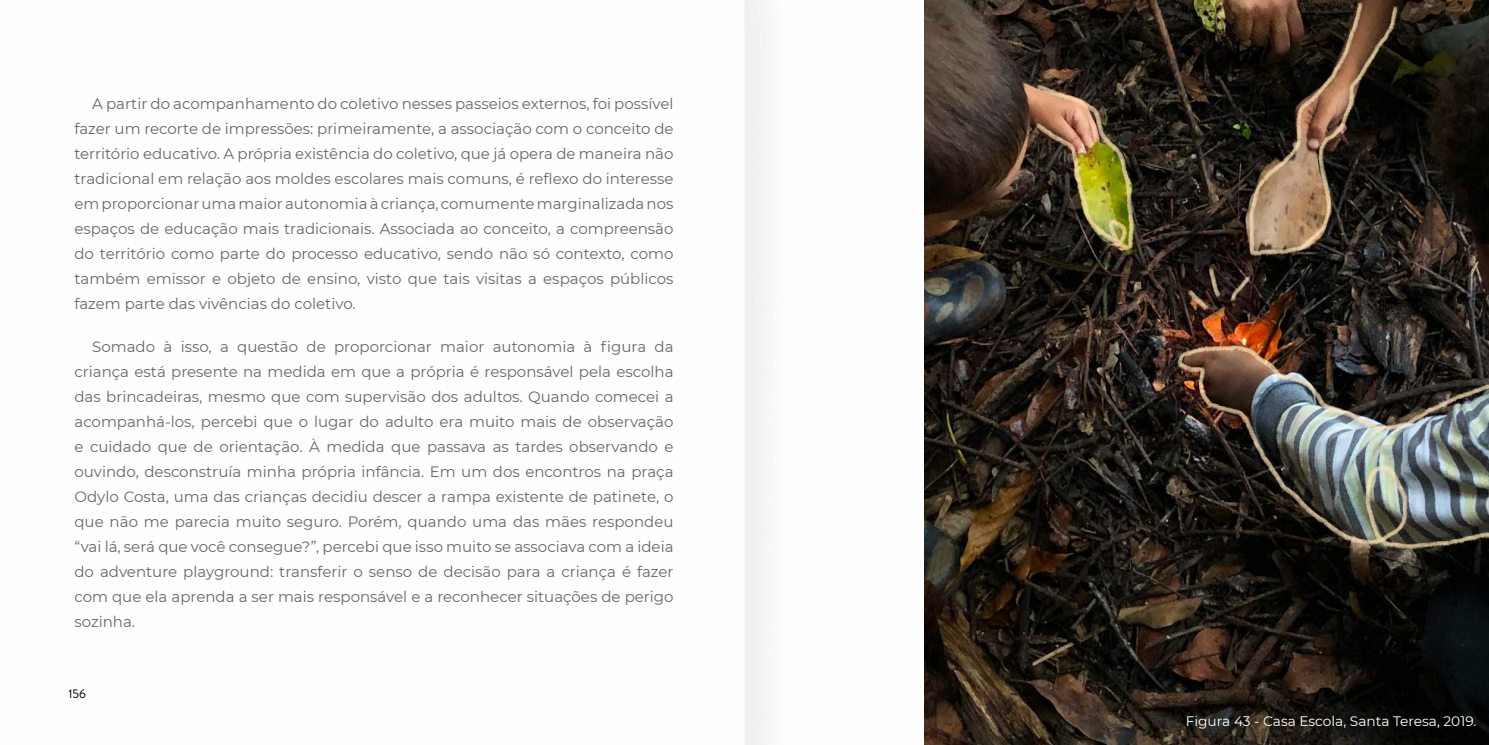
<style>
.page{position:relative;width:1489px;height:745px;background:#fff}
.page>*{position:absolute;margin:0;border:0;box-sizing:border-box;transform-origin:0 0}
.t1{font:15px/25px "Montserrat";color:#666766;text-align:justify}
.t2{font:13.75px "Montserrat";color:#fff}
.t3{font:12.5px "Brandon Grotesque";color:#000}
</style>
<div class="page">
<img style="left:924px;top:0;width:564px;height:744px">
<p class="t1" style="left:74px;top:90px;width:600px;text-indent:18px">A partir do acompanhamento do coletivo nesses passeios externos, foi possível fazer um recorte de impressões: primeiramente, a associação com o conceito de território educativo. A própria existência do coletivo, que já opera de maneira não tradicional em relação aos moldes escolares mais comuns, é reflexo do interesse em proporcionar uma maior autonomia à criança, comumente marginalizada nos espaços de educação mais tradicionais. Associada ao conceito, a compreensão do território como parte do processo educativo, sendo não só contexto, como também emissor e objeto de ensino, visto que tais visitas a espaços públicos fazem parte das vivências do coletivo.</p>
<p class="t1" style="left:74px;top:333px;width:600px;text-indent:18px">Somado à isso, a questão de proporcionar maior autonomia à figura da criança está presente na medida em que a própria é responsável pela escolha das brincadeiras, mesmo que com supervisão dos adultos. Quando comecei a acompanhá-los, percebi que o lugar do adulto era muito mais de observação e cuidado que de orientação. À medida que passava as tardes observando e ouvindo, desconstruía minha própria infância. Em um dos encontros na praça Odylo Costa, uma das crianças decidiu descer a rampa existente de patinete, o que não me parecia muito seguro. Porém, quando uma das mães respondeu “vai lá, será que você consegue?”, percebi que isso muito se associava com a ideia do adventure playground: transferir o senso de decisão para a criança é fazer com que ela aprenda a ser mais responsável e a reconhecer situações de perigo sozinha.</p>
<p class="t3" style="left:69px;top:684px;width:19px">156</p>
<p class="t2" style="left:1185px;top:711px;width:292px">Figura 43 - Casa Escola, Santa Teresa, 2019.</p>
</div>
